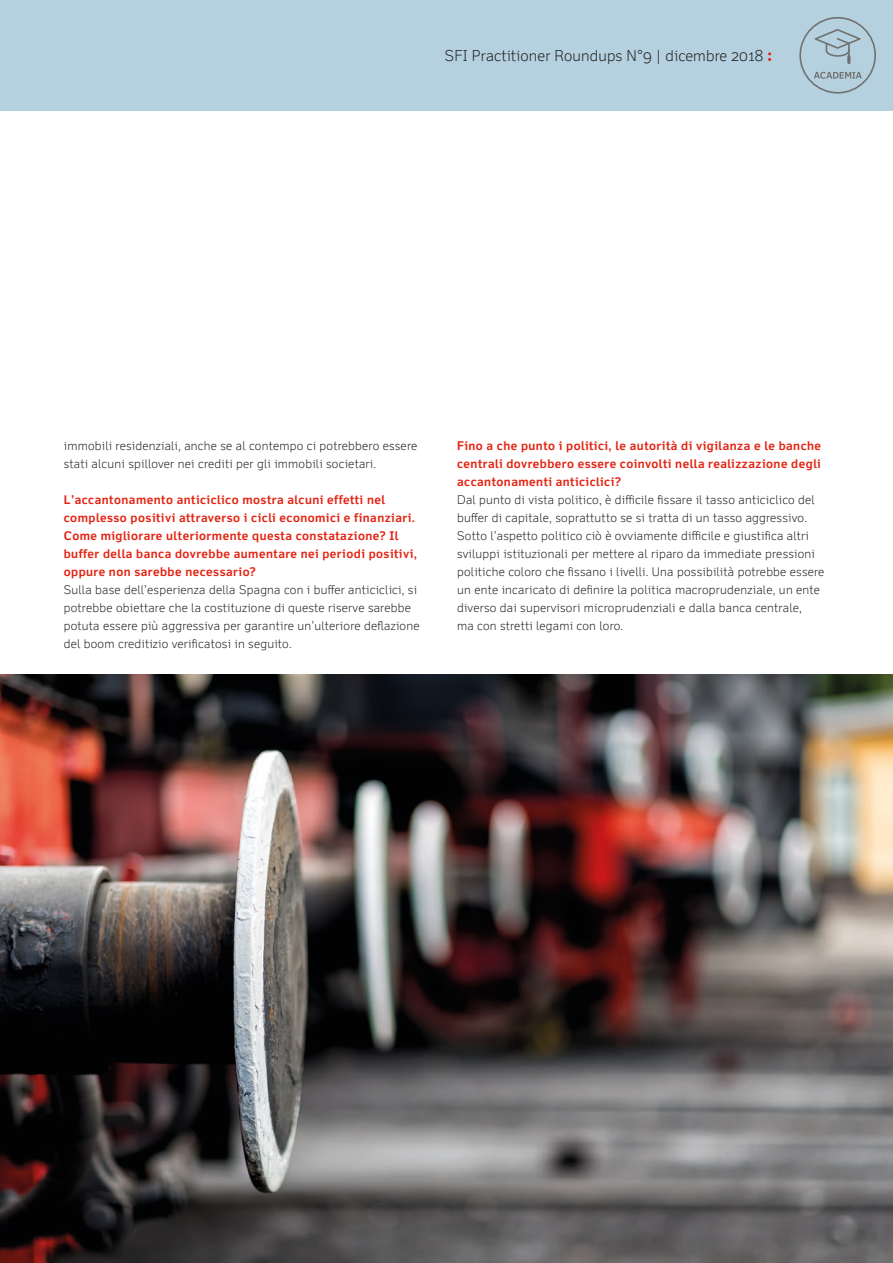
<style>
.page{position:relative;width:893px;height:1263px;background:#fff}
.page>*{position:absolute;margin:0;border:0;box-sizing:border-box;transform-origin:0 0}
.t1{font:300 15px "Felbridge Pro";letter-spacing:.01em;color:#1d1d1b}
.Copy{font:300 12px/18px "Felbridge Pro";letter-spacing:.02em;color:#1d1d1b}
.Subtitle_ohne_absatz{font:700 12px/18px "Felbridge Pro";letter-spacing:.04em;color:#e42413}
.s1{font-family:"New Baskerville Std";font-weight:400;font-size:16.5px;color:#e42413}
</style>
<div class="page">
<div style="left:0;top:0;width:893px;height:111px;background:#b5d0de"></div>
<svg style="left:768px;top:53px;width:3px;height:8px"></svg>
<svg style="left:799px;top:17px;width:77px;height:77px"></svg>
<img style="left:0;top:674px;width:893px;height:589px">
<p class="t1" style="left:445px;top:47px;width:328px">SFI Practitioner Roundups N°9 | dicembre 2018 <span class="s1">:</span></p>
<p class="Copy" style="left:64px;top:436px;width:355px">immobili residenziali, anche se al contempo ci potrebbero essere stati alcuni spillover nei crediti per gli immobili societari.</p>
<p class="Subtitle_ohne_absatz" style="left:64px;top:490px;width:355px">L’accantonamento anticiclico mostra alcuni effetti nel complesso positivi attraverso i cicli economici e finanziari.<br>Come migliorare ulteriormente questa constatazione? Il buffer della banca dovrebbe aumentare nei periodi positivi, oppure non sarebbe necessario?</p>
<p class="Copy" style="left:64px;top:580px;width:357px">Sulla base dell’esperienza della Spagna con i buffer anticiclici, si potrebbe obiettare che la costituzione di queste riserve sarebbe potuta essere più aggressiva per garantire un’ulteriore deflazione del boom creditizio verificatosi in seguito.</p>
<p class="Subtitle_ohne_absatz" style="left:457px;top:436px;width:365px;text-align:justify">Fino a che punto i politici, le autorità di vigilanza e le banche centrali dovrebbero essere coinvolti nella realizzazione degli accantonamenti anticiclici?</p>
<p class="Copy" style="left:457px;top:490px;width:369px">Dal punto di vista politico, è difficile fissare il tasso anticiclico del buffer di capitale, soprattutto se si tratta di un tasso aggressivo.<br>Sotto l’aspetto politico ciò è ovviamente difficile e giustifica altri sviluppi istituzionali per mettere al riparo da immediate pressioni politiche coloro che fissano i livelli. Una possibilità potrebbe essere un ente incaricato di definire la politica macroprudenziale, un ente diverso dai supervisori microprudenziali e dalla banca centrale,<br>ma con stretti legami con loro.</p>
</div>
